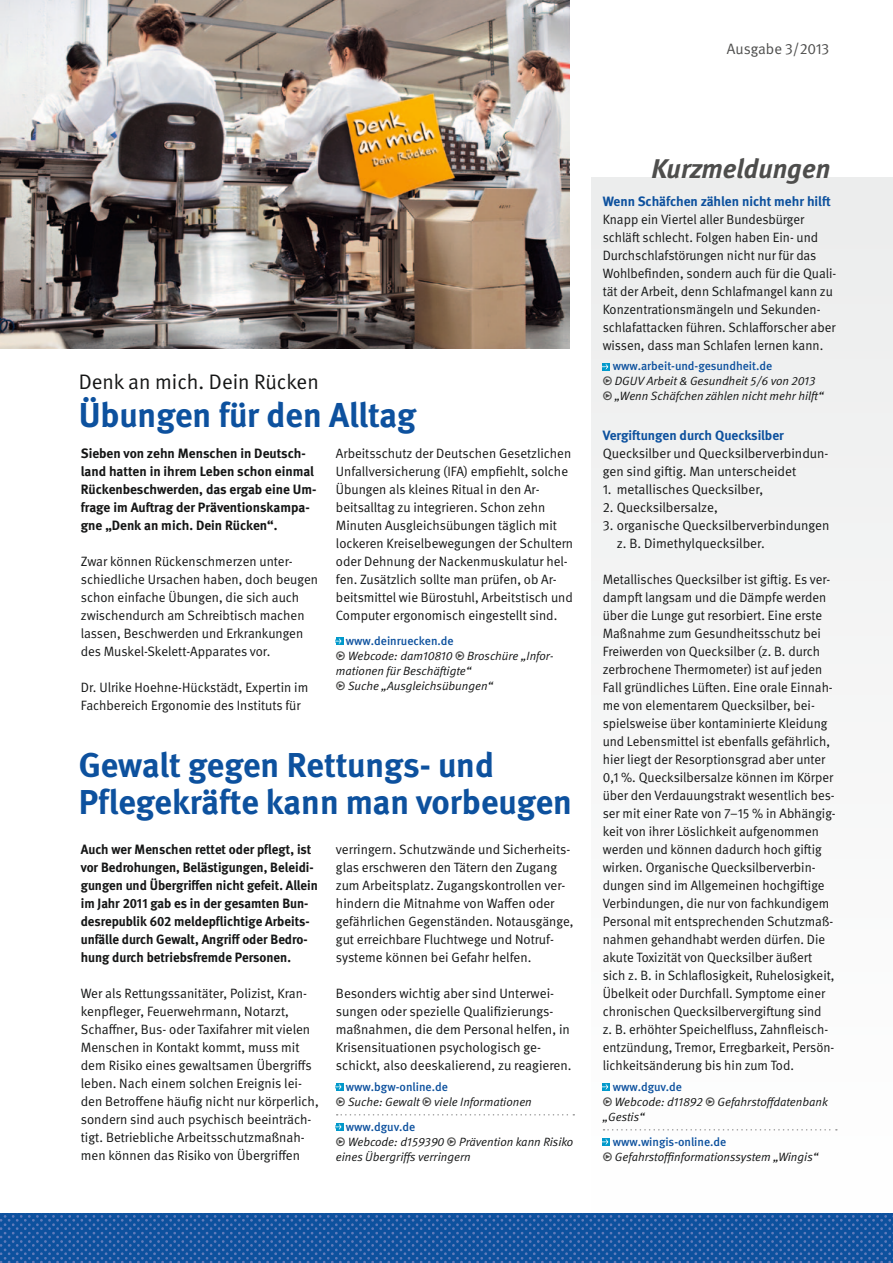
<style>
.page{position:relative;width:893px;height:1263px;background:#fff}
.page>*{position:absolute;margin:0;border:0;box-sizing:border-box;transform-origin:0 0}
.t1{font:700 34.5px/37.5px "DGUV Meta";color:#0d519e}
.t2{font:italic 700 27px "DGUV Meta";color:#4e4e4d}
.t3{font:21px "DGUV Meta";color:#151616}
.t4{font:15px "DGUV Meta";color:#4e4e4d}
.t5{font:13.5px/18px "DGUV Meta";color:#151616}
.t6{font:700 13.5px/18px "DGUV Meta";color:#151616}
.t7{font:700 13.5px "DGUV Meta";color:#0d519e}
.t8{font:italic 12px/15px "DGUV Meta";color:#151616}
.t9{font:500 12px "DGUV Meta";color:#0d519e}
.s1{font-weight:500;font-style:normal;color:#4e4e4d}
.s2{font-weight:500;font-style:normal;color:#0d519e}
</style>
<div class="page">
<img style="left:0;top:1214px;width:893px;height:49px">
<img style="left:0;top:0;width:570px;height:349px">
<svg style="left:336px;top:637px;width:7px;height:8px"></svg>
<svg style="left:337px;top:1114px;width:237px;height:1px"></svg>
<svg style="left:336px;top:1083px;width:7px;height:7px"></svg>
<svg style="left:336px;top:1123px;width:7px;height:7px"></svg>
<div style="left:591px;top:177px;width:302px;height:1035px;background:#f5f5f5"></div>
<svg style="left:603px;top:1129px;width:234px;height:1px"></svg>
<svg style="left:603px;top:363px;width:7px;height:7px"></svg>
<svg style="left:603px;top:1083px;width:7px;height:7px"></svg>
<svg style="left:603px;top:1138px;width:7px;height:7px"></svg>
<p class="t4" style="left:727px;top:40px;width:104px">Ausgabe 3/2013</p>
<h3 class="t3" style="left:79px;top:370px;width:242px">Denk an mich. Dein Rücken</h3>
<h1 class="t1" style="left:79px;top:397px;width:339px">Übungen für den Alltag</h1>
<p class="t6" style="left:81px;top:444px;width:237px">Sieben von zehn Menschen in Deutsch&shy;land hatten in ihrem Leben schon einmal Rückenbeschwerden, das ergab eine Um&shy;frage im Auftrag der Präventionskampa&shy;gne „Denk an mich. Dein Rücken“.</p>
<p class="t5" style="left:81px;top:552px;width:239px">Zwar können Rückenschmerzen unter&shy;schiedliche Ursachen haben, doch beugen schon einfache Übungen, die sich auch zwischendurch am Schreibtisch machen lassen, Beschwerden und Erkrankungen des Muskel-Skelett-Apparates vor.</p>
<p class="t5" style="left:81px;top:678px;width:229px">Dr. Ulrike Hoehne-Hückstädt, Expertin im<br>Fachbereich Ergonomie des Instituts für</p>
<p class="t5" style="left:336px;top:444px;width:239px">Arbeitsschutz der Deutschen Gesetzlichen Unfallversicherung (IFA) empfiehlt, solche Übungen als kleines Ritual in den Ar&shy;beitsalltag zu integrieren. Schon zehn Minuten Ausgleichsübungen täglich mit lockeren Kreiselbewegungen der Schultern oder Dehnung der Nackenmuskulatur hel&shy;fen. Zusätzlich sollte man prüfen, ob Ar&shy;beitsmittel wie Bürostuhl, Arbeitstisch und Computer ergonomisch eingestellt sind.</p>
<p class="t9" style="left:346px;top:634px;width:109px">www.deinruecken.de</p>
<p class="t8" style="left:336px;top:648px;width:218px"><span class="s1">•</span> Webcode: dam10810 <span class="s1">•</span> Broschüre „Infor&shy;mationen für Beschäftigte“</p>
<p class="t8" style="left:336px;top:678px;width:159px"><span class="s1">•</span> Suche „Ausgleichsübungen“</p>
<h1 class="t1" style="left:79px;top:747px;width:495px">Gewalt gegen Rettungs- und<br>Pflegekräfte kann man vorbeugen</h1>
<p class="t6" style="left:81px;top:840px;width:239px">Auch wer Menschen rettet oder pflegt, ist vor Bedrohungen, Belästigungen, Beleidi&shy;gungen und Übergriffen nicht gefeit. Allein im Jahr 2011 gab es in der gesamten Bun&shy;desrepublik 602 meldepflichtige Arbeits&shy;unfälle durch Gewalt, Angriff oder Bedro&shy;hung durch betriebsfremde Personen.</p>
<p class="t5" style="left:81px;top:984px;width:239px">Wer als Rettungssanitäter, Polizist, Kran&shy;kenpfleger, Feuerwehrmann, Notarzt, Schaffner, Bus- oder Taxifahrer mit vielen Menschen in Kontakt kommt, muss mit dem Risiko eines gewaltsamen Übergriffs leben. Nach einem solchen Ereignis lei&shy;den Betroffene häufig nicht nur körperlich, sondern sind auch psychisch beeinträch&shy;tigt. Betriebliche Arbeitsschutzmaßnah&shy;men können das Risiko von Übergriffen</p>
<p class="t5" style="left:336px;top:840px;width:239px">verringern. Schutzwände und Sicherheits&shy;glas erschweren den Tätern den Zugang zum Arbeitsplatz. Zugangskontrollen ver&shy;hindern die Mitnahme von Waffen oder gefährlichen Gegenständen. Notausgänge, gut erreichbare Fluchtwege und Notruf&shy;systeme können bei Gefahr helfen.</p>
<p class="t5" style="left:336px;top:984px;width:237px">Besonders wichtig aber sind Unterwei&shy;sungen oder spezielle Qualifizierungs&shy;maßnahmen, die dem Personal helfen, in Krisensituationen psychologisch ge&shy;schickt, also deeskalierend, zu reagieren.</p>
<p class="t9" style="left:346px;top:1079px;width:103px">www.bgw-online.de</p>
<p class="t8" style="left:346px;top:1089px;width:187px;line-height:25px;text-indent:-10px"><span class="s1">•</span> Suche: Gewalt <span class="s1">•</span> viele Informationen <span class="s2">www.dguv.de</span></p>
<p class="t8" style="left:336px;top:1134px;width:239px"><span class="s1">•</span> Webcode: d159390 <span class="s1">•</span> Prävention kann Risiko eines Übergriffs verringern</p>
<h2 class="t2" style="left:651px;top:152px;width:180px">Kurzmeldungen</h2>
<p class="t7" style="left:603px;top:193px;width:229px">Wenn Schäfchen zählen nicht mehr hilft</p>
<p class="t5" style="left:603px;top:210px;width:235px">Knapp ein Viertel aller Bundesbürger schläft schlecht. Folgen haben Ein- und Durchschlafstörungen nicht nur für das Wohlbefinden, sondern auch für die Quali&shy;tät der Arbeit, denn Schlafmangel kann zu Konzentrationsmängeln und Sekunden&shy;schlafattacken führen. Schlafforscher aber wissen, dass man Schlafen lernen kann.</p>
<p class="t9" style="left:613px;top:359px;width:161px">www.arbeit-und-gesundheit.de</p>
<p class="t8" style="left:603px;top:374px;width:214px"><span class="s1">•</span> DGUV Arbeit &amp; Gesundheit 5/6 von 2013</p>
<p class="t8" style="left:603px;top:389px;width:222px"><span class="s1">•</span> „Wenn Schäfchen zählen nicht mehr hilft“</p>
<p class="t7" style="left:603px;top:427px;width:183px">Vergiftungen durch Quecksilber</p>
<p class="t5" style="left:603px;top:444px;width:227px">Quecksilber und Quecksilberverbindun&shy;gen sind giftig. Man unterscheidet</p>
<p class="t5" style="left:603px;top:480px;width:162px">1. metallisches Quecksilber,</p>
<p class="t5" style="left:603px;top:498px;width:117px">2. Quecksilbersalze,</p>
<p class="t5" style="left:617px;top:516px;width:214px;text-indent:-14px">3. organische Quecksilberverbindungen z. B. Dimethylquecksilber.</p>
<p class="t5" style="left:603px;top:570px;width:234px">Metallisches Quecksilber ist giftig. Es ver&shy;dampft langsam und die Dämpfe werden über die Lunge gut resorbiert. Eine erste Maßnahme zum Gesundheitsschutz bei Freiwerden von Quecksilber (z. B. durch zerbrochene Thermometer) ist auf jeden Fall gründliches Lüften. Eine orale Einnah&shy;me von elementarem Quecksilber, bei&shy;spielsweise über kontaminierte Kleidung und Lebensmittel ist ebenfalls gefährlich, hier liegt der Resorptionsgrad aber unter 0,1 %. Quecksilbersalze können im Körper über den Verdauungstrakt wesentlich bes&shy;ser mit einer Rate von 7–15 % in Abhängig&shy;keit von ihrer Löslichkeit aufgenommen werden und können dadurch hoch giftig wirken. Organische Quecksilberverbin&shy;dungen sind im Allgemeinen hochgiftige Verbindungen, die nur von fachkundigem Personal mit entsprechenden Schutzmaß&shy;nahmen gehandhabt werden dürfen. Die akute Toxizität von Quecksilber äußert sich z. B. in Schlaflosigkeit, Ruhelosigkeit, Übelkeit oder Durchfall. Symptome einer chronischen Quecksilbervergiftung sind<br>z. B. erhöhter Speichelfluss, Zahnfleisch&shy;entzündung, Tremor, Erregbarkeit, Persön&shy;lichkeitsänderung bis hin zum Tod.</p>
<p class="t9" style="left:613px;top:1079px;width:71px">www.dguv.de</p>
<p class="t8" style="left:603px;top:1094px;width:226px"><span class="s1">•</span> Webcode: d11892 <span class="s1">•</span> Gefahrstoffdatenbank „Gestis“</p>
<p class="t9" style="left:613px;top:1134px;width:115px">www.wingis-online.de</p>
<p class="t8" style="left:603px;top:1149px;width:217px"><span class="s1">•</span> Gefahrstoffinformationssystem „Wingis“</p>
</div>
